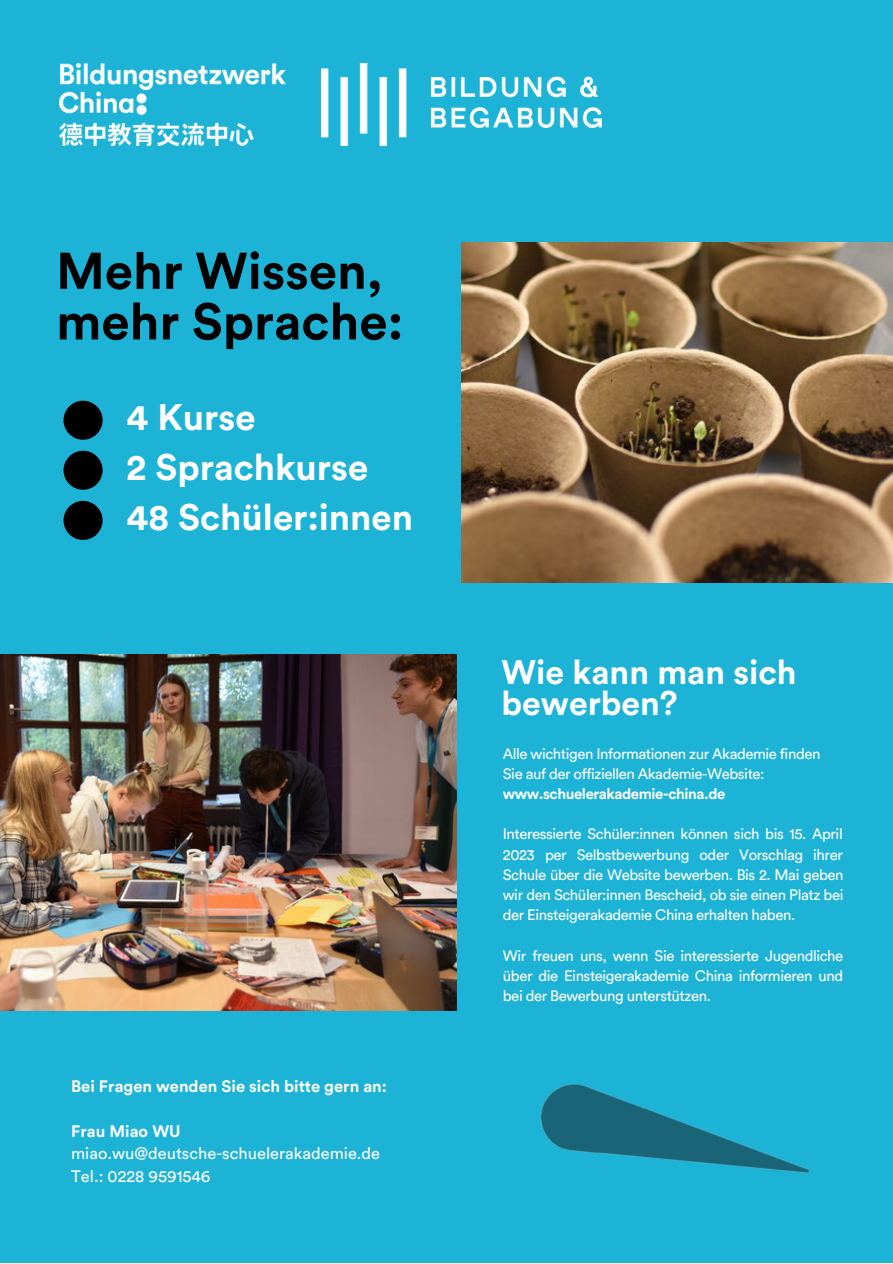
<style>
.page{position:relative;width:893px;height:1264px;background:#fff}
.page>*{position:absolute;margin:0;border:0;box-sizing:border-box;transform-origin:0 0}
.t1{font:700 51px/50.6px "Circular Std";color:#000}
.t2{font:700 36.45px/50.4px "Circular Std";color:#fff}
.t3{font:700 33.75px/30.8px "Circular Std";color:#fff}
.t4{font:16.5px/22.5px "Circular Std";color:#fff}
.t5{font:700 16.5px "Circular Std";color:#fff}
.t6{font:15px/20.2px "Circular Std";letter-spacing:-.03em;color:#fff;text-align:justify}
.t7{font:700 15px "Circular Std";letter-spacing:-.03em;color:#fff}
</style>
<div class="page">
<div style="left:0;top:0;width:892px;height:1262px;background:#1db3d7"></div>
<img style="left:461px;top:242px;width:431px;height:341px">
<img style="left:0;top:654px;width:456px;height:356px">
<img style="left:60px;top:64px;width:225px;height:82px">
<img style="left:321px;top:64px;width:280px;height:82px">
<img style="left:540px;top:1083px;width:270px;height:91px">
<div style="left:63px;top:400px;width:40px;height:40px;background:#000;border-radius:50%"></div>
<div style="left:63px;top:450px;width:40px;height:40px;background:#000;border-radius:50%"></div>
<div style="left:63px;top:501px;width:40px;height:39px;background:#000;border-radius:50%"></div>
<h1 class="t1" style="left:56px;top:248px;width:349px">Mehr Wissen, mehr Sprache:</h1>
<h2 class="t2" style="left:127px;top:393px;width:288px">4 Kurse<br>2 Sprachkurse<br>48 Schüler:innen</h2>
<p class="t5" style="left:71px;top:1078px;width:317px">Bei Fragen wenden Sie sich bitte gern an:</p>
<p class="t5" style="left:71px;top:1123px;width:111px">Frau Miao WU</p>
<p class="t4" style="left:71px;top:1142px;width:310px">miao.wu@deutsche-schuelerakademie.de<br>Tel.: 0228 9591546</p>
<h3 class="t3" style="left:501px;top:658px;width:296px">Wie kann man sich bewerben?</h3>
<p class="t6" style="left:503px;top:743px;width:319px">Alle wichtigen Informationen zur Akademie finden<br>Sie auf der offiziellen Akademie-Website:</p>
<p class="t7" style="left:503px;top:786px;width:224px">www.schuelerakademie-china.de</p>
<p class="t6" style="left:503px;top:824px;width:342px">Interessierte Schüler:innen können sich bis 15. April 2023 per Selbstbewerbung oder Vorschlag ihrer Schule über die Website bewerben. Bis 2. Mai geben wir den Schüler:innen Bescheid, ob sie einen Platz bei der Einsteigerakademie China erhalten haben.</p>
<p class="t6" style="left:503px;top:946px;width:342px">Wir freuen uns, wenn Sie interessierte Jugendliche über die Einsteigerakademie China informieren und bei der Bewerbung unterstützen.</p>
</div>
